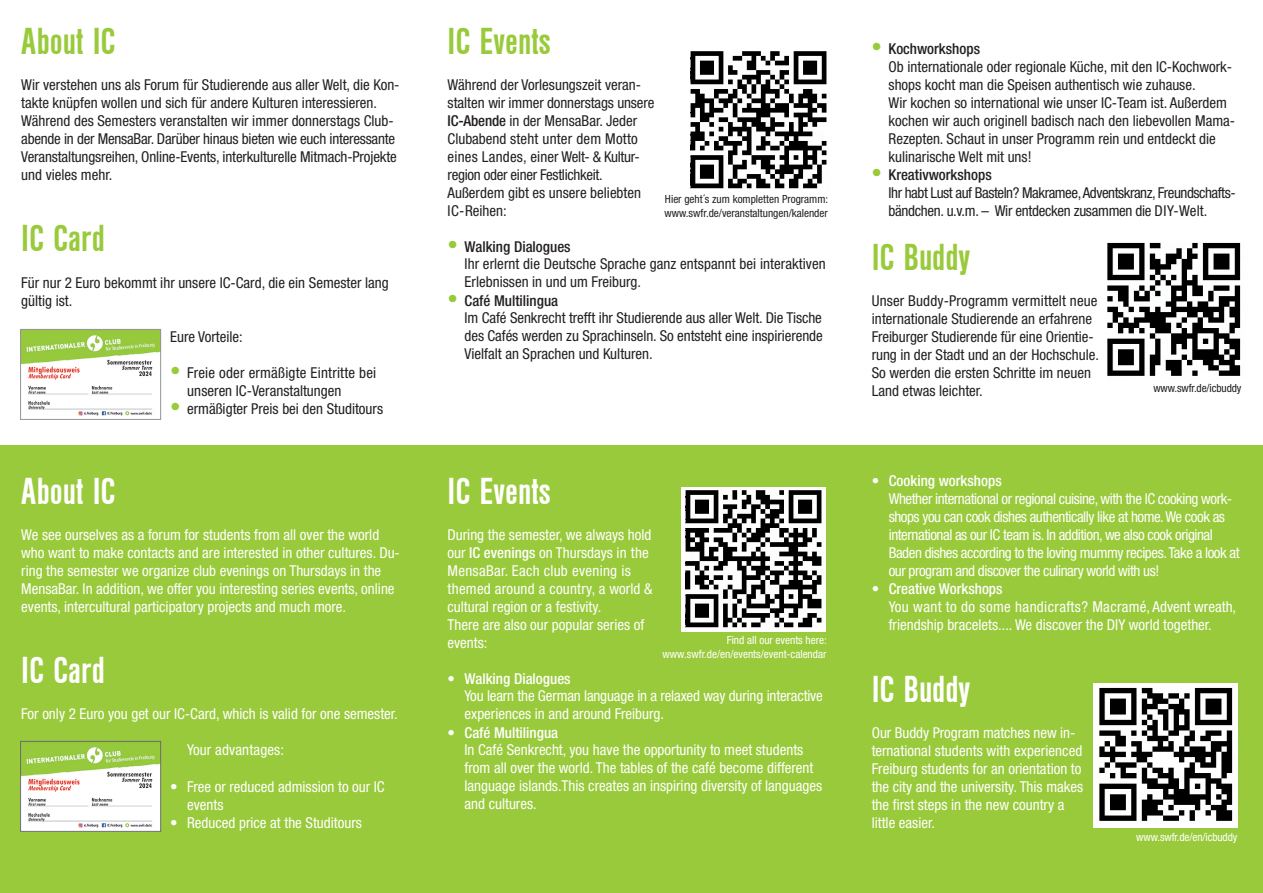
<style>
.page{position:relative;width:1263px;height:893px;background:#fff}
.page>*{position:absolute;margin:0;border:0;box-sizing:border-box;transform-origin:0 0}
.t1{font:700 39px "Nimbus Sans Becker D Con";color:#99ca3b}
.t2{font:700 39px "Nimbus Sans Becker D Con";color:#fff}
.t3{font:condensed 15px/18px "Helvetica Neue LT Std";color:#231f20}
.t4{font:condensed 15px/18px "Helvetica Neue LT Std";color:#fff}
.t5{font:condensed 15px/18px "Helvetica Neue LT Std";letter-spacing:-.03em;color:#fff}
.t6{font:condensed 15px/18px "Helvetica Neue LT Std";letter-spacing:-.03em;color:#231f20}
.t7{font:500 condensed 15px "Helvetica Neue LT Pro";color:#fff}
.t8{font:500 condensed 15px "Helvetica Neue LT Pro";color:#231f20}
.t9{font:condensed 11.25px/13.5px "Helvetica Neue LT Std";color:#231f20}
.t10{font:condensed 11.25px/13.5px "Helvetica Neue LT Std";color:#fff;text-align:right}
.s1{font-size:21px;color:#99ca3b}
.s2{font-family:"Helvetica Neue LT Pro";font-weight:500}
.s3{font-family:"Helvetica Neue LT Std";font-weight:400;font-size:21px;color:#99ca3b}
.s4{font-family:"Helvetica Neue LT Std";font-weight:400}
</style>
<div class="page">
<div style="left:0;top:445px;width:1263px;height:448px;background:#99ca3b"></div>
<svg style="left:20px;top:329px;width:141px;height:91px"></svg>
<svg style="left:20px;top:741px;width:141px;height:91px"></svg>
<div style="left:681px;top:487px;width:145px;height:144px;background:#fff"></div>
<div style="left:1093px;top:684px;width:144px;height:144px;background:#fff"></div>
<img style="left:691px;top:51px;width:136px;height:138px">
<img style="left:1107px;top:242px;width:134px;height:134px">
<img style="left:686px;top:490px;width:136px;height:138px">
<img style="left:1099px;top:687px;width:134px;height:134px">
<h1 class="t1" style="left:21px;top:20px;width:96px">About IC</h1>
<p class="t3" style="left:21px;top:76px;width:380px">Wir verstehen uns als Forum für Studierende aus aller Welt, die Kon&shy;takte knüpfen wollen und sich für andere Kulturen interessieren.<br>Während des Semesters veranstalten wir immer donnerstags Club&shy;abende in der MensaBar. Darüber hinaus bieten wie euch interessante Veranstaltungsreihen, Online-Events, interkulturelle Mitmach-Projekte und vieles mehr.</p>
<h1 class="t1" style="left:21px;top:217px;width:85px">IC Card</h1>
<p class="t3" style="left:21px;top:274px;width:369px">Für nur 2 Euro bekommt ihr unsere IC-Card, die ein Semester lang gültig ist.</p>
<p class="t3" style="left:170px;top:328px;width:74px">Eure Vorteile:</p>
<p class="t3" style="left:187px;top:364px;width:191px;text-indent:-17px"><span class="s1">•</span> Freie oder ermäßigte Eintritte bei unseren IC-Veranstaltungen</p>
<p class="t3" style="left:170px;top:400px;width:214px"><span class="s1">•</span> ermäßigter Preis bei den Studitours</p>
<h1 class="t2" style="left:21px;top:470px;width:96px">About IC</h1>
<p class="t4" style="left:21px;top:526px;width:380px">We see ourselves as a forum for students from all over the world who want to make contacts and are interested in other cultures. Du&shy;ring the semester we organize club evenings on Thursdays in the MensaBar. In addition, we offer you interesting series events, online events, intercultural participatory projects and much more.</p>
<h1 class="t2" style="left:21px;top:649px;width:85px">IC Card</h1>
<p class="t4" style="left:21px;top:705px;width:378px">For only 2 Euro you get our IC-Card, which is valid for one semester.</p>
<p class="t4" style="left:187px;top:741px;width:99px">Your advantages:</p>
<p class="t4" style="left:187px;top:778px;width:199px;text-indent:-17px">• Free or reduced admission to our IC events</p>
<p class="t4" style="left:170px;top:814px;width:193px">• Reduced price at the Studitours</p>
<h1 class="t1" style="left:448px;top:20px;width:105px">IC Events</h1>
<p class="t3" style="left:448px;top:76px;width:208px">Während der Vorlesungszeit veran&shy;stalten wir immer donnerstags unsere<br><span class="s2">IC-Abende</span> in der MensaBar. Jeder<br>Clubabend steht unter dem Motto eines Landes, einer Welt- &amp; Kultur&shy;region oder einer Festlichkeit.<br>Außerdem gibt es unsere beliebten<br>IC-Reihen:</p>
<p class="t9" style="left:664px;top:193px;width:165px">Hier geht´s zum kompletten Programm: www.swfr.de/veranstaltungen/kalender</p>
<p class="t8" style="left:448px;top:238px;width:125px"><span class="s3">•</span> Walking Dialogues</p>
<p class="t3" style="left:465px;top:255px;width:363px">Ihr erlernt die Deutsche Sprache ganz entspannt bei interaktiven<br>Erlebnissen in und um Freiburg.</p>
<p class="t8" style="left:448px;top:292px;width:112px"><span class="s3">•</span> Café Multilingua</p>
<p class="t3" style="left:465px;top:309px;width:360px;text-align:justify">Im Café Senkrecht trefft ihr Studierende aus aller Welt. Die Tische des Cafés werden zu Sprachinseln. So entsteht eine inspirierende Vielfalt an Sprachen und Kulturen.</p>
<h1 class="t2" style="left:448px;top:470px;width:105px">IC Events</h1>
<p class="t4" style="left:448px;top:526px;width:206px">During the semester, we always hold our <span class="s2">IC evenings</span> on Thursdays in the<br>MensaBar. Each club evening is themed around a country, a world &amp; cultural region or a festivity.<br>There are also our popular series of events:</p>
<p class="t10" style="left:663px;top:633px;width:166px">Find all our events here: www.swfr.de/en/events/event-calendar</p>
<p class="t7" style="left:448px;top:670px;width:125px"><span class="s4">•</span> Walking Dialogues</p>
<p class="t4" style="left:465px;top:687px;width:360px">You learn the German language in a relaxed way during interactive experiences in and around Freiburg.</p>
<p class="t7" style="left:448px;top:724px;width:112px"><span class="s4">•</span> Café Multilingua</p>
<p class="t4" style="left:465px;top:741px;width:359px">In Café Senkrecht, you have the opportunity to meet students from all over the world. The tables of the café become different language islands.This creates an inspiring diversity of languages and cultures.</p>
<p class="t8" style="left:871px;top:40px;width:110px"><span class="s3">•</span> Kochworkshops</p>
<p class="t3" style="left:888px;top:58px;width:348px">Ob internationale oder regionale Küche, mit den IC-Kochwork&shy;shops kocht man die Speisen authentisch wie zuhause.<br>Wir kochen so international wie unser IC-Team ist. Außerdem kochen wir auch originell badisch nach den liebevollen Mama-Rezepten. Schaut in unser Programm rein und entdeckt die kulinarische Welt mit uns!</p>
<p class="t8" style="left:871px;top:166px;width:122px"><span class="s3">•</span> Kreativworkshops</p>
<p class="t6" style="left:888px;top:184px;width:349px">Ihr habt Lust auf Basteln? Makramee, Adventskranz, Freundschafts&shy;bändchen. u.v.m. – Wir entdecken zusammen die DIY-Welt.</p>
<h1 class="t1" style="left:872px;top:236px;width:100px">IC Buddy</h1>
<p class="t3" style="left:872px;top:292px;width:229px">Unser Buddy-Programm vermittelt neue internationale Studierende an erfahrene Freiburger Studierende für eine Orientie&shy;rung in der Stadt und an der Hochschule.<br>So werden die ersten Schritte im neuen Land etwas leichter.</p>
<p class="t9" style="left:1153px;top:381px;width:90px">www.swfr.de/icbuddy</p>
<p class="t7" style="left:872px;top:472px;width:131px"><span class="s4">•</span> Cooking workshops</p>
<p class="t5" style="left:889px;top:490px;width:352px">Whether international or regional cuisine, with the IC cooking work&shy;shops you can cook dishes authentically like at home. We cook as international as our IC team is. In addition, we also cook original Baden dishes according to the loving mummy recipes. Take a look at our program and discover the culinary world with us!</p>
<p class="t7" style="left:872px;top:580px;width:132px"><span class="s4">•</span> Creative Workshops</p>
<p class="t4" style="left:889px;top:598px;width:349px">You want to do some handicrafts? Macramé, Advent wreath, friendship bracelets.... We discover the DIY world together.</p>
<h1 class="t2" style="left:872px;top:668px;width:100px">IC Buddy</h1>
<p class="t4" style="left:872px;top:724px;width:213px">Our Buddy Program matches new in&shy;ternational students with experienced Freiburg students for an orientation to the city and the university. This makes the first steps in the new country a little easier.</p>
<p class="t10" style="left:1136px;top:830px;width:103px">www.swfr.de/en/icbuddy</p>
</div>
